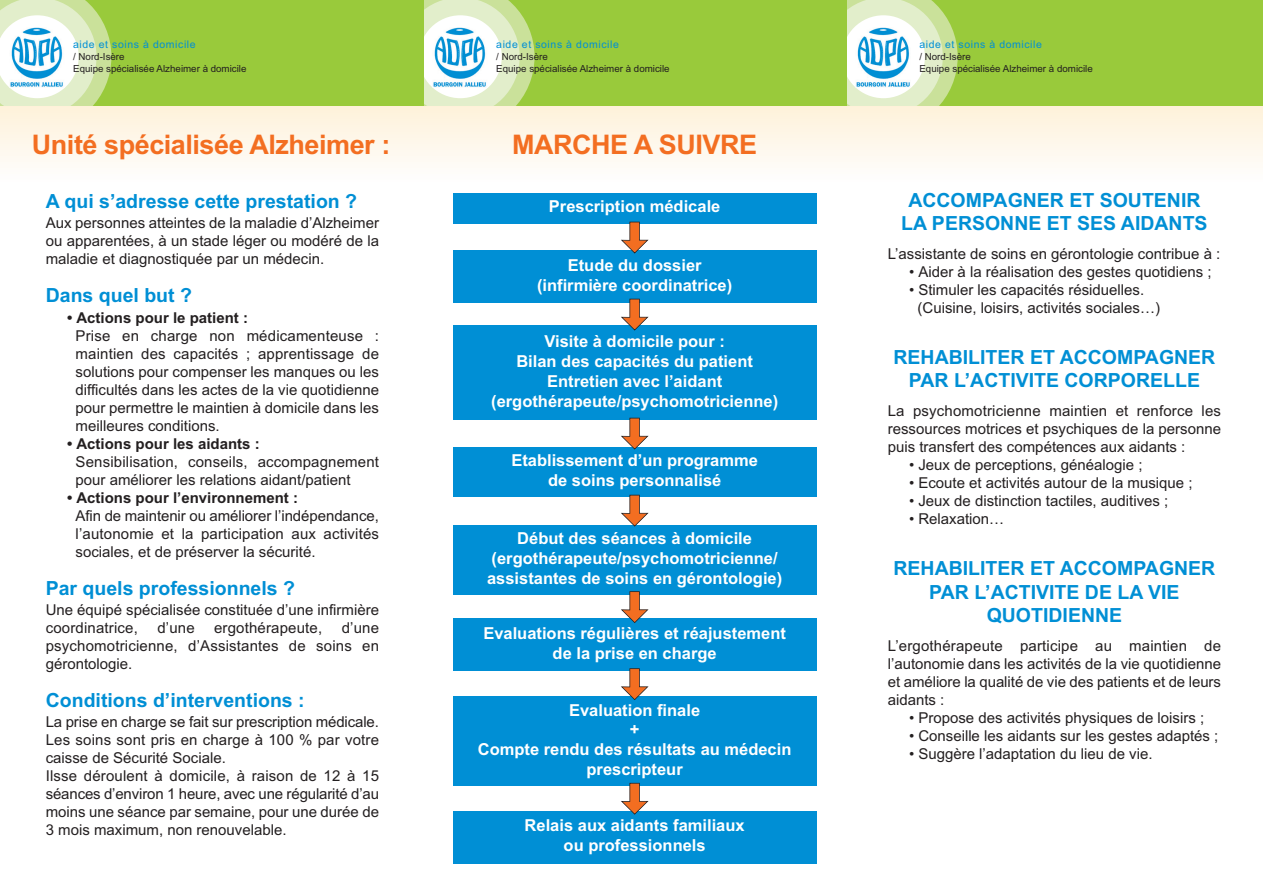
<style>
.page{position:relative;width:1263px;height:893px;background:#fff}
.page>*{position:absolute;margin:0;border:0;box-sizing:border-box;transform-origin:0 0}
.t1{font:700 27px "Arial";letter-spacing:-.015em;color:#f36e21}
.t2{font:700 19.5px/23.4px "Arial";color:#008fd5;text-align:center}
.t3{font:700 16.5px/19.8px "Arial";color:#fff;text-align:center}
.t4{font:15px/18px "Arial";color:#231f20;text-align:justify}
.t5{font:700 15px "Arial";color:#231f20}
.t6{font:10.5px "Arial";letter-spacing:.055em;color:#008fd5}
.t7{font:9.75px/12px "Arial";color:#231f20}
</style>
<div class="page">
<div style="left:846px;top:0;width:417px;height:106px;background:#99ca3b"></div>
<svg style="left:847px;top:0;width:111px;height:106px;background:#d2e5ab"></svg>
<div style="left:842px;top:15px;width:83px;height:83px;background:#fff;border-radius:50%"></div>
<img style="left:856px;top:27px;width:54px;height:60px">
<div style="left:846px;top:106px;width:417px;height:75px;background:linear-gradient(to bottom,#fef1d9,#fefefe)"></div>
<div style="left:423px;top:0;width:423px;height:106px;background:#99ca3b"></div>
<svg style="left:424px;top:0;width:110px;height:106px;background:#d2e6ac"></svg>
<div style="left:419px;top:15px;width:83px;height:83px;background:#fff;border-radius:50%"></div>
<img style="left:433px;top:27px;width:53px;height:60px">
<div style="left:423px;top:106px;width:423px;height:75px;background:linear-gradient(to bottom,#fef1d9,#fefefe)"></div>
<div style="left:0;top:0;width:423px;height:106px;background:#99ca3b"></div>
<svg style="left:0;top:0;width:111px;height:106px;background:#dcebbf"></svg>
<img style="left:9px;top:27px;width:56px;height:60px">
<div style="left:0;top:106px;width:423px;height:75px;background:linear-gradient(to bottom,#fef1d9,#fefefe)"></div>
<div style="left:453px;top:193px;width:363px;height:30px;background:#008fd5"></div>
<div style="left:453px;top:251px;width:363px;height:52px;background:#008fd5"></div>
<div style="left:453px;top:325px;width:363px;height:95px;background:#008fd5"></div>
<div style="left:453px;top:447px;width:363px;height:49px;background:#008fd5"></div>
<div style="left:453px;top:525px;width:363px;height:69px;background:#008fd5"></div>
<div style="left:453px;top:618px;width:363px;height:53px;background:#008fd5"></div>
<div style="left:453px;top:696px;width:363px;height:90px;background:#008fd5"></div>
<div style="left:453px;top:811px;width:363px;height:52px;background:#008fd5"></div>
<svg style="left:621px;top:222px;width:27px;height:32px"></svg>
<svg style="left:621px;top:299px;width:27px;height:32px"></svg>
<svg style="left:621px;top:418px;width:27px;height:32px"></svg>
<svg style="left:621px;top:495px;width:27px;height:32px"></svg>
<svg style="left:621px;top:591px;width:27px;height:32px"></svg>
<svg style="left:621px;top:668px;width:27px;height:32px"></svg>
<svg style="left:621px;top:783px;width:27px;height:32px"></svg>
<p class="t6" style="left:73px;top:41px;width:124px">aide et soins à domicile</p>
<p class="t7" style="left:73px;top:52px;width:175px">/ Nord-Isère<br>Equipe spécialisée Alzheimer à domicile</p>
<p class="t6" style="left:496px;top:41px;width:124px">aide et soins à domicile</p>
<p class="t7" style="left:496px;top:52px;width:175px">/ Nord-Isère<br>Equipe spécialisée Alzheimer à domicile</p>
<h1 class="t1" style="left:32px;top:135px;width:360px">Unité spécialisée Alzheimer :</h1>
<h1 class="t1" style="left:512px;top:135px;width:247px">MARCHE A SUIVRE</h1>
<h2 class="t2" style="left:46px;top:191px;width:313px">A qui s’adresse cette prestation ?</h2>
<p class="t4" style="left:46px;top:215px;width:335px">Aux personnes atteintes de la maladie d’Alzheimer ou apparentées, à un stade léger ou modéré de la maladie et diagnostiquée par un médecin.</p>
<h2 class="t2" style="left:46px;top:286px;width:148px">Dans quel but ?</h2>
<p class="t5" style="left:67px;top:312px;width:182px">• Actions pour le patient :</p>
<p class="t4" style="left:76px;top:328px;width:305px">Prise en charge non médicamenteuse : maintien des capacités ; apprentissage de solutions pour compenser les manques ou les difficultés dans les actes de la vie quotidienne pour permettre le maintien à domicile dans les meilleures conditions.</p>
<p class="t5" style="left:67px;top:438px;width:194px">• Actions pour les aidants :</p>
<p class="t4" style="left:76px;top:454px;width:305px">Sensibilisation, conseils, accompagnement pour améliorer les relations aidant/patient</p>
<p class="t5" style="left:67px;top:492px;width:232px">• Actions pour l’environnement :</p>
<p class="t4" style="left:76px;top:508px;width:305px">Afin de maintenir ou améliorer l’indépendance, l’autonomie et la participation aux activités sociales, et de préserver la sécurité.</p>
<h2 class="t2" style="left:46px;top:578px;width:251px">Par quels professionnels ?</h2>
<p class="t4" style="left:46px;top:602px;width:335px">Une équipé spécialisée constituée d’une infirmière coordinatrice,</p>
<p class="t3" style="left:549px;top:198px;width:173px">Prescription médicale</p>
<p class="t3" style="left:537px;top:257px;width:197px">Etude du dossier (infirmière coordinatrice)</p>
<p class="t3" style="left:491px;top:333px;width:288px">Visite à domicile pour :<br>Bilan des capacités du patient<br>Entretien avec l’aidant (ergothérapeute/psychomotricienne)</p>
<p class="t3" style="left:511px;top:452px;width:248px">Etablissement d’un programme de soins personnalisé</p>
<p class="t3" style="left:487px;top:530px;width:297px">Début des séances à domicile (ergothérapeute/psychomotricienne/ assistantes de soins en gérontologie)</p>
<p class="t3" style="left:483px;top:625px;width:304px">Evaluations régulières et réajustement de la prise en charge</p>
<p class="t4" style="left:46px;top:620px;width:335px;text-indent:296px">d’une psychomotricienne, d’Assistantes de soins en gérontologie.</p>
<h2 class="t2" style="left:46px;top:691px;width:260px">Conditions d’interventions :</h2>
<p class="t4" style="left:46px;top:715px;width:335px;text-align:left">La prise en charge se fait sur prescription médicale.<br>Les soins sont pris en charge à 100 % par votre caisse de Sécurité Sociale.<br>Ilsse déroulent à domicile, à raison de 12 à 15 séances d’environ 1 heure, avec une régularité d’au moins une séance par semaine, pour une durée de 3 mois maximum, non renouvelable.</p>
<p class="t4" style="left:157px;top:620px;width:39px">d’une</p>
<p class="t4" style="left:214px;top:620px;width:110px">ergothérapeute,</p>
<p class="t3" style="left:478px;top:701px;width:315px">Evaluation finale<br>+<br>Compte rendu des résultats au médecin prescripteur</p>
<p class="t3" style="left:525px;top:817px;width:222px">Relais aux aidants familiaux ou professionnels</p>
<p class="t6" style="left:919px;top:41px;width:124px">aide et soins à domicile</p>
<p class="t7" style="left:919px;top:52px;width:175px">/ Nord-Isère<br>Equipe spécialisée Alzheimer à domicile</p>
<h2 class="t2" style="left:901px;top:190px;width:308px">ACCOMPAGNER ET SOUTENIR<br>LA PERSONNE ET SES AIDANTS</h2>
<p class="t4" style="left:888px;top:246px;width:334px">L’assistante de soins en gérontologie contribue à :</p>
<p class="t4" style="left:909px;top:264px;width:304px">• Aider à la réalisation des gestes quotidiens ;</p>
<p class="t4" style="left:917px;top:282px;width:244px;text-indent:-9px">• Stimuler les capacités résiduelles. (Cuisine, loisirs, activités sociales…)</p>
<h2 class="t2" style="left:893px;top:347px;width:323px">REHABILITER ET ACCOMPAGNER<br>PAR L’ACTIVITE CORPORELLE</h2>
<p class="t4" style="left:888px;top:403px;width:335px">La psychomotricienne maintien et renforce les ressources motrices et psychiques de la personne puis transfert des compétences aux aidants :</p>
<p class="t4" style="left:909px;top:457px;width:235px">• Jeux de perceptions, généalogie ;</p>
<p class="t4" style="left:909px;top:475px;width:285px">• Ecoute et activités autour de la musique ;</p>
<p class="t4" style="left:909px;top:493px;width:261px">• Jeux de distinction tactiles, auditives ;</p>
<p class="t4" style="left:909px;top:511px;width:97px">• Relaxation…</p>
<h2 class="t2" style="left:893px;top:558px;width:323px">REHABILITER ET ACCOMPAGNER<br>PAR L’ACTIVITE DE LA VIE<br>QUOTIDIENNE</h2>
<p class="t4" style="left:888px;top:638px;width:335px">L’ergothérapeute participe au maintien de l’autonomie dans les activités de la vie quotidienne et améliore la qualité de vie des patients et de leurs aidants :</p>
<p class="t4" style="left:909px;top:710px;width:297px">• Propose des activités physiques de loisirs ;</p>
<p class="t4" style="left:909px;top:728px;width:311px">• Conseille les aidants sur les gestes adaptés ;</p>
<p class="t4" style="left:909px;top:746px;width:245px">• Suggère l’adaptation du lieu de vie.</p>
</div>
